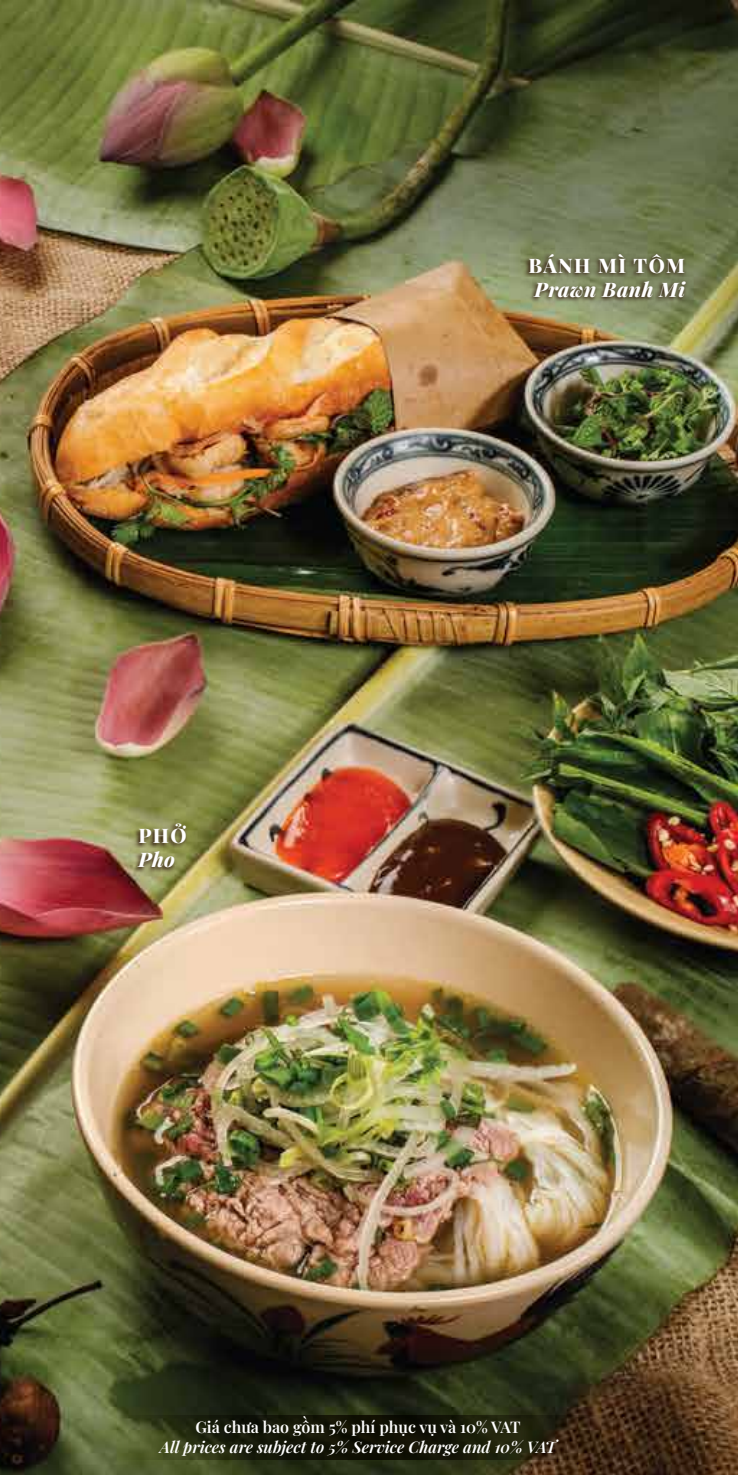
<style>
.page{position:relative;width:738px;height:1475px;background:#fff}
.page>*{position:absolute;margin:0;border:0;box-sizing:border-box;transform-origin:0 0}
.t1{font:italic 800 20px "Playfair Display";letter-spacing:.025em;color:#fff}
.t2{font:800 20px "Playfair Display";letter-spacing:.07em;color:#fff}
.t3{font:italic 600 16px "Playfair Display";color:#fff}
.t4{font:600 16px "Playfair Display";color:#fff}
</style>
<div class="page">
<img style="left:1px;top:1px;width:736px;height:1473px">
<img style="left:520px;top:249px;width:172px;height:62px">
<img style="left:130px;top:819px;width:64px;height:62px">
<svg style="left:113px;top:1414px;width:511px;height:45px;background:#24240f"></svg>
<p class="t2" style="left:138px;top:819px;width:50px">PHỞ</p>
<p class="t1" style="left:138px;top:843px;width:38px">Pho</p>
<p class="t2" style="left:528px;top:250px;width:158px">BÁNH MÌ TÔM</p>
<p class="t1" style="left:534px;top:274px;width:152px">Prawn Banh Mi</p>
<p class="t4" style="left:195px;top:1414px;width:326px">Giá chưa bao gồm 5% phí phục vụ và 10% VAT</p>
<p class="t3" style="left:160px;top:1433px;width:397px">All prices are subject to 5% Service Charge and 10% VAT</p>
</div>
